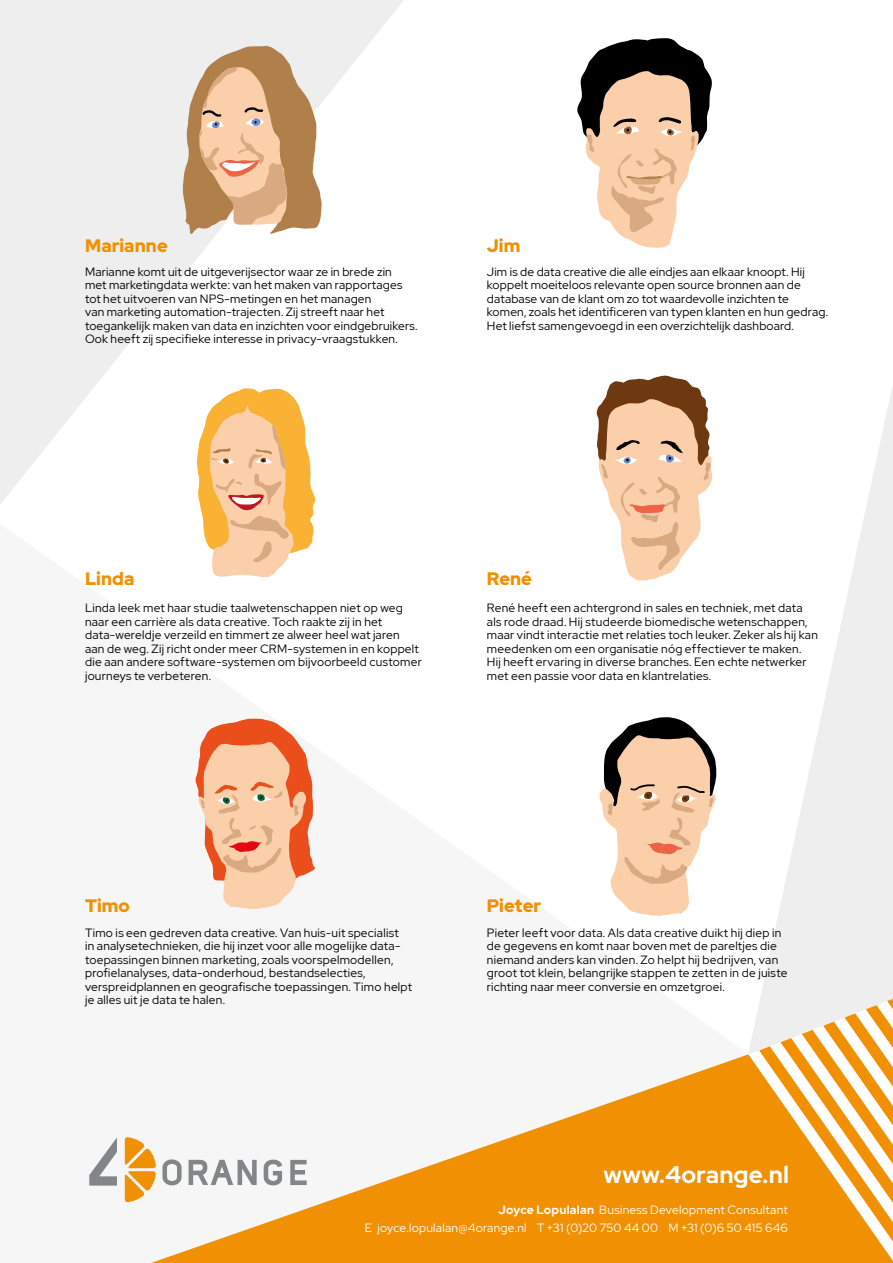
<style>
.page{position:relative;width:893px;height:1263px;background:#fff}
.page>*{position:absolute;margin:0;border:0;box-sizing:border-box;transform-origin:0 0}
.t1{font:700 24px "Red Hat Display";letter-spacing:.005em;color:#fff}
.t2{font:900 18px "Red Hat Display";letter-spacing:.005em;color:#f19002}
.t3{font:12px/13.5px "Red Hat Display";letter-spacing:.02em;color:#000}
.t4{font:12px/18px "Red Hat Display";letter-spacing:.02em;color:#fff;text-align:right}
.s1{font-weight:700}
</style>
<div class="page">
<svg style="left:0;top:0;width:403px;height:504px;fill:#eee"></svg>
<svg style="left:760px;top:385px;width:133px;height:614px;fill:#f2f2f2"></svg>
<svg style="left:183px;top:46px;width:139px;height:188px;background:#d5af8c"></svg>
<svg style="left:597px;top:375px;width:115px;height:206px"></svg>
<svg style="left:196px;top:719px;width:119px;height:190px"></svg>
<svg style="left:197px;top:388px;width:118px;height:189px"></svg>
<svg style="left:577px;top:38px;width:135px;height:210px"></svg>
<svg style="left:748px;top:999px;width:145px;height:264px"></svg>
<svg style="left:151px;top:1054px;width:739px;height:209px;fill:#f19002"></svg>
<svg style="left:125px;top:1137px;width:31px;height:65px"></svg>
<svg style="left:89px;top:1137px;width:28px;height:48px"></svg>
<svg style="left:162px;top:1159px;width:20px;height:26px"></svg>
<svg style="left:189px;top:1160px;width:68px;height:25px"></svg>
<svg style="left:264px;top:1159px;width:18px;height:26px"></svg>
<svg style="left:290px;top:1160px;width:17px;height:25px"></svg>
<svg style="left:599px;top:717px;width:117px;height:199px"></svg>
<h2 class="t2" style="left:85px;top:233px;width:84px">Marianne</h2>
<p class="t3" style="left:85px;top:265px;width:334px">Marianne komt uit de uitgeverijsector waar ze in brede zin<br>met marketingdata werkte: van het maken van rapportages tot het uitvoeren van NPS-metingen en het managen<br>van marketing automation-trajecten. Zij streeft naar het toegankelijk maken van data en inzichten voor eindgebruikers.<br>Ook heeft zij specifieke interesse in privacy-vraagstukken.</p>
<h2 class="t2" style="left:487px;top:233px;width:35px">Jim</h2>
<p class="t3" style="left:487px;top:265px;width:343px">Jim is de data creative die alle eindjes aan elkaar knoopt. Hij koppelt moeiteloos relevante open source bronnen aan de database van de klant om zo tot waardevolle inzichten te komen, zoals het identificeren van typen klanten en hun gedrag.<br>Het liefst samengevoegd in een overzichtelijk dashboard.</p>
<h2 class="t2" style="left:85px;top:567px;width:51px">Linda</h2>
<p class="t3" style="left:85px;top:601px;width:338px">Linda leek met haar studie taalwetenschappen niet op weg naar een carrière als data creative. Toch raakte zij in het data-wereldje verzeild en timmert ze alweer heel wat jaren aan de weg. Zij richt onder meer CRM-systemen in en koppelt die aan andere software-systemen om bijvoorbeeld customer journeys te verbeteren.</p>
<h2 class="t2" style="left:487px;top:567px;width:47px">René</h2>
<p class="t3" style="left:487px;top:601px;width:333px">René heeft een achtergrond in sales en techniek, met data als rode draad. Hij studeerde biomedische wetenschappen, maar vindt interactie met relaties toch leuker. Zeker als hij kan meedenken om een organisatie nóg effectiever te maken.<br>Hij heeft ervaring in diverse branches. Een echte netwerker met een passie voor data en klantrelaties.</p>
<h2 class="t2" style="left:85px;top:893px;width:46px">Timo</h2>
<p class="t3" style="left:85px;top:925px;width:329px">Timo is een gedreven data creative. Van huis-uit specialist<br>in analysetechnieken, die hij inzet voor alle mogelijke data&shy;toepassingen binnen marketing, zoals voorspelmodellen, profielanalyses, data-onderhoud, bestandselecties, verspreidplannen en geografische toepassingen. Timo helpt je alles uit je data te halen.</p>
<h2 class="t2" style="left:487px;top:893px;width:56px">Pieter</h2>
<p class="t3" style="left:487px;top:925px;width:302px">Pieter leeft voor data. Als data creative duikt hij diep in de gegevens en komt naar boven met de pareltjes die niemand anders kan vinden. Zo helpt hij bedrijven, van groot tot klein, belangrijke stappen te zetten in de juiste richting naar meer conversie en omzetgroei.</p>
<h1 class="t1" style="left:603px;top:1159px;width:187px">www.4orange.nl</h1>
<p class="t4" style="left:365px;top:1201px;width:424px"><span class="s1">Joyce Lopulalan</span> Business Development Consultant<br>E joyce.lopulalan@4orange.nl T +31 (0)20 750 44 00 M +31 (0)6 50 415 646</p>
</div>
